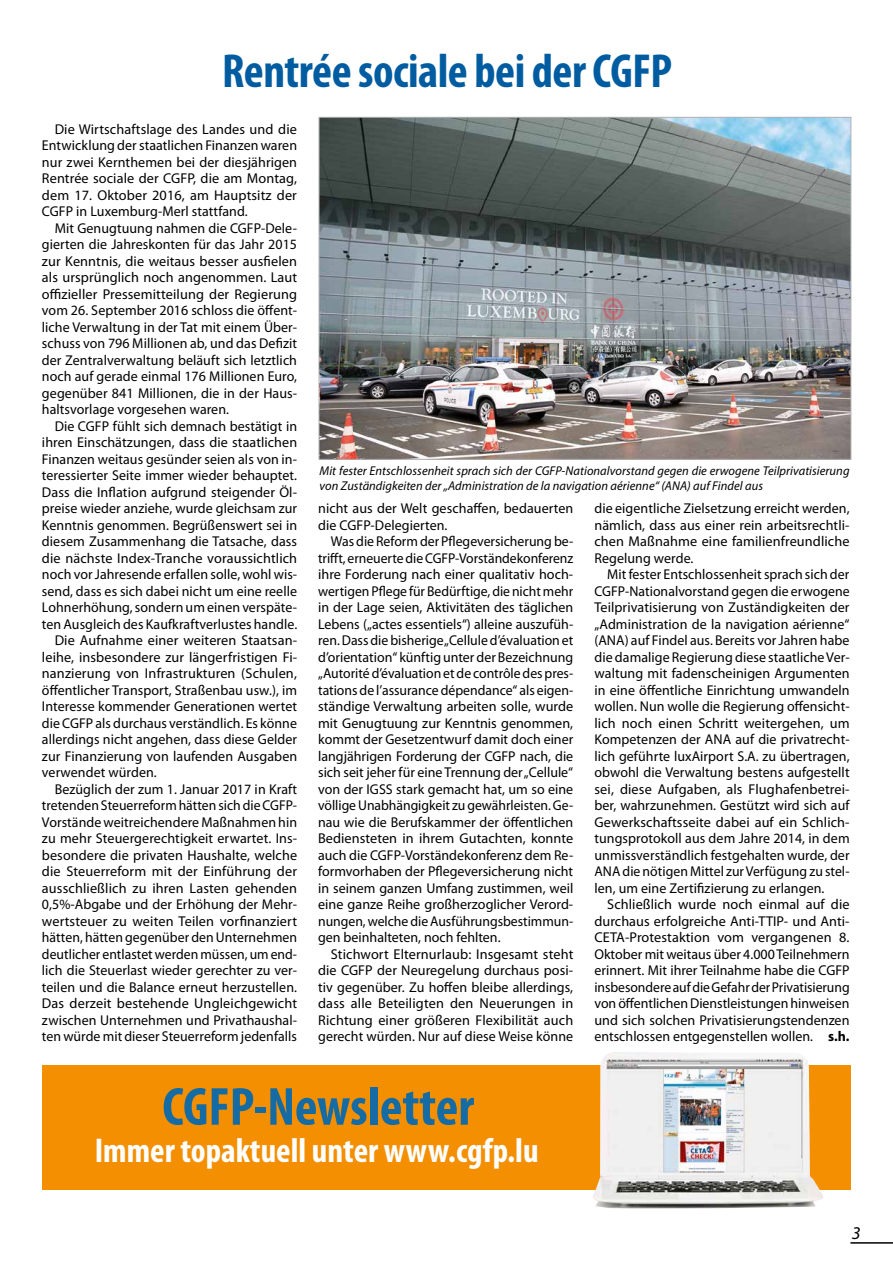
<style>
.page{position:relative;width:893px;height:1263px;background:#fff}
.page>*{position:absolute;margin:0;border:0;box-sizing:border-box;transform-origin:0 0}
.t1{font:700 condensed 54px "Myriad Pro";color:#0068b4}
.t2{font:700 condensed 48px "Myriad Pro";letter-spacing:-.01em;color:#005ca0}
.t3{font:700 condensed 34.5px "Myriad Pro";color:#fff}
.t4{font:italic 18px "Myriad Pro";color:#000}
.t5{font:14.25px/16.5px "Myriad Pro";letter-spacing:.005em;color:#000;text-align:justify}
.t6{font:14.25px "Myriad Pro";letter-spacing:.005em;color:#000;scale:.96 1}
.t7{font:italic 12.75px/15px "Myriad Pro";letter-spacing:.005em;color:#000}
.s1{font-weight:700}
</style>
<div class="page">
<hr style="left:850px;top:1242px;width:43px;height:2px;background:#000">
<img style="left:321px;top:119px;width:528px;height:339px">
<div style="left:42px;top:1066px;width:808px;height:124px;background:#f38f00"></div>
<img style="left:593px;top:1052px;width:230px;height:156px">
<h2 class="t2" style="left:222px;top:41px;width:451px">Rentrée sociale bei der CGFP</h2>
<p class="t5" style="left:42px;top:120px;width:257px;text-indent:13px">Die Wirtschaftslage des Landes und die Entwicklung der staatlichen Finanzen waren nur zwei Kernthemen bei der diesjährigen Rentrée sociale der CGFP, die am Montag, dem 17. Oktober 2016, am Hauptsitz der CGFP in Luxemburg-Merl stattfand.</p>
<p class="t5" style="left:42px;top:219px;width:257px;text-indent:13px">Mit Genugtuung nahmen die CGFP-Dele&shy;gierten die Jahreskonten für das Jahr 2015 zur Kenntnis, die weitaus besser ausfielen als ursprünglich noch angenommen. Laut offizieller Pressemitteilung der Regierung vom 26. September 2016 schloss die öffent&shy;liche Verwaltung in der Tat mit einem Über&shy;schuss von 796 Millionen ab, und das Defizit der Zentralverwaltung beläuft sich letztlich noch auf gerade einmal 176 Millionen Euro, gegenüber 841 Millionen, die in der Haus&shy;haltsvorlage vorgesehen waren.</p>
<p class="t5" style="left:55px;top:417px;width:244px">Die CGFP fühlt sich demnach bestätigt in</p>
<p class="t5" style="left:42px;top:434px;width:257px">ihren Einschätzungen, dass die staatlichen</p>
<p class="t5" style="left:42px;top:450px;width:257px">Finanzen weitaus gesünder seien als von in-</p>
<p class="t5" style="left:42px;top:467px;width:257px">teressierter Seite immer wieder behauptet.</p>
<p class="t5" style="left:42px;top:483px;width:257px">Dass die Inflation aufgrund steigender Öl-</p>
<p class="t5" style="left:42px;top:500px;width:257px">preise wieder anziehe, wurde gleichsam zur</p>
<p class="t5" style="left:42px;top:516px;width:257px">Kenntnis genommen. Begrüßenswert sei in</p>
<p class="t5" style="left:42px;top:533px;width:257px">diesem Zusammenhang die Tatsache, dass</p>
<p class="t5" style="left:42px;top:549px;width:257px">die nächste Index-Tranche voraussichtlich</p>
<p class="t5" style="left:42px;top:566px;width:257px">noch vor Jahresende erfallen solle, wohl wis-</p>
<p class="t5" style="left:42px;top:582px;width:257px">send, dass es sich dabei nicht um eine reelle</p>
<p class="t5" style="left:42px;top:599px;width:257px">Lohnerhöhung, sondern um einen verspäte-</p>
<p class="t5" style="left:42px;top:615px;width:257px">ten Ausgleich des Kaufkraftverlustes handle.</p>
<p class="t5" style="left:55px;top:632px;width:244px">Die Aufnahme einer weiteren Staatsan-</p>
<p class="t5" style="left:42px;top:648px;width:257px">leihe, insbesondere zur längerfristigen Fi-</p>
<p class="t5" style="left:42px;top:665px;width:256px">nanzierung von Infrastrukturen (Schulen,</p>
<p class="t5" style="left:42px;top:681px;width:257px">öffentlicher Transport, Straßenbau usw.), im</p>
<p class="t5" style="left:42px;top:698px;width:257px">Interesse kommender Generationen wertet</p>
<p class="t5" style="left:42px;top:714px;width:256px">die CGFP als durchaus verständlich. Es könne</p>
<p class="t5" style="left:42px;top:731px;width:257px">allerdings nicht angehen, dass diese Gelder</p>
<p class="t5" style="left:42px;top:747px;width:257px">zur Finanzierung von laufenden Ausgaben</p>
<p class="t5" style="left:42px;top:764px;width:116px">verwendet würden.</p>
<p class="t5" style="left:55px;top:780px;width:244px">Bezüglich der zum 1. Januar 2017 in Kraft</p>
<p class="t6" style="left:42px;top:796px;width:267px">tretenden Steuerreform hätten sich die CGFP-</p>
<p class="t5" style="left:42px;top:813px;width:257px">Vorstände weitreichendere Maßnahmen hin</p>
<p class="t5" style="left:42px;top:830px;width:257px">zu mehr Steuergerechtigkeit erwartet. Ins-</p>
<p class="t5" style="left:42px;top:846px;width:257px">besondere die privaten Haushalte, welche</p>
<p class="t5" style="left:42px;top:863px;width:257px">die Steuerreform mit der Einführung der</p>
<p class="t5" style="left:42px;top:879px;width:257px">ausschließlich zu ihren Lasten gehenden</p>
<p class="t5" style="left:42px;top:896px;width:257px">0,5%-Abgabe und der Erhöhung der Mehr-</p>
<p class="t5" style="left:42px;top:912px;width:257px">wertsteuer zu weiten Teilen vorfinanziert</p>
<p class="t5" style="left:42px;top:929px;width:257px">hätten, hätten gegenüber den Unternehmen</p>
<p class="t6" style="left:42px;top:945px;width:267px">deutlicher entlastet werden müssen, um end-</p>
<p class="t5" style="left:42px;top:962px;width:257px">lich die Steuerlast wieder gerechter zu ver-</p>
<p class="t5" style="left:42px;top:978px;width:257px">teilen und die Balance erneut herzustellen.</p>
<p class="t5" style="left:42px;top:995px;width:257px">Das derzeit bestehende Ungleichgewicht</p>
<p class="t5" style="left:42px;top:1011px;width:257px">zwischen Unternehmen und Privathaushal-</p>
<p class="t5" style="left:42px;top:1028px;width:257px">ten würde mit dieser Steuerreform jedenfalls</p>
<p class="t7" style="left:319px;top:462px;width:532px">Mit fester Entschlossenheit sprach sich der CGFP-Nationalvorstand gegen die erwogene Teilprivatisierung von Zuständigkeiten der „Administration de la navigation aérienne“ (ANA) auf Findel aus</p>
<p class="t5" style="left:318px;top:500px;width:257px">nicht aus der Welt geschaffen, bedauerten die CGFP-Delegierten.</p>
<p class="t5" style="left:318px;top:533px;width:257px;text-indent:13px">Was die Reform der Pflegeversicherung be&shy;trifft, erneuerte die CGFP-Vorständekonferenz ihre Forderung nach einer qualitativ hoch&shy;wertigen Pflege für Bedürftige, die nicht mehr in der Lage seien, Aktivitäten des täglichen Lebens („actes essentiels“) alleine auszufüh&shy;ren. Dass die bisherige „Cellule d’évaluation et d’orientation“ künftig unter der Bezeichnung „Autorité d’évaluation et de contrôle des pres&shy;tations de l’assurance dépendance“ als eigen&shy;ständige Verwaltung arbeiten solle, wurde mit Genugtuung zur Kenntnis genommen, kommt der Gesetzentwurf damit doch einer langjährigen Forderung der CGFP nach, die sich seit jeher für eine Trennung der „Cellule“ von der IGSS stark gemacht hat, um so eine völlige Unabhängigkeit zu gewährleisten. Ge&shy;nau wie die Berufskammer der öffentlichen Bediensteten in ihrem Gutachten, konnte auch die CGFP-Vorständekonferenz dem Re&shy;formvorhaben der Pflegeversicherung nicht in seinem ganzen Umfang zustimmen, weil eine ganze Reihe großherzoglicher Verord&shy;nungen, welche die Ausführungsbestimmun&shy;gen beinhalteten, noch fehlten.</p>
<p class="t5" style="left:318px;top:945px;width:257px;text-indent:13px">Stichwort Elternurlaub: Insgesamt steht die CGFP der Neuregelung durchaus posi&shy;tiv gegenüber. Zu hoffen bleibe allerdings, dass alle Beteiligten den Neuerungen in Richtung einer größeren Flexibilität auch gerecht würden. Nur auf diese Weise könne</p>
<p class="t5" style="left:594px;top:500px;width:257px">die eigentliche Zielsetzung erreicht werden, nämlich, dass aus einer rein arbeitsrechtli&shy;chen Maßnahme eine familienfreundliche Regelung werde.</p>
<p class="t5" style="left:594px;top:566px;width:257px;text-indent:13px">Mit fester Entschlossenheit sprach sich der CGFP-Nationalvorstand gegen die erwogene Teilprivatisierung von Zuständigkeiten der „Administration de la navigation aérienne“ (ANA) auf Findel aus. Bereits vor Jahren habe die damalige Regierung diese staatliche Ver&shy;waltung mit fadenscheinigen Argumenten in eine öffentliche Einrichtung umwandeln wollen. Nun wolle die Regierung offensicht&shy;lich noch einen Schritt weitergehen, um Kompetenzen der ANA auf die privatrecht&shy;lich geführte luxAirport S.A. zu übertragen, obwohl die Verwaltung bestens aufgestellt sei, diese Aufgaben, als Flughafenbetrei&shy;ber, wahrzunehmen. Gestützt wird sich auf Gewerkschaftsseite dabei auf ein Schlich&shy;tungsprotokoll aus dem Jahre 2014, in dem unmissverständlich festgehalten wurde, der ANA die nötigen Mittel zur Verfügung zu stel&shy;len, um eine Zertifizierung zu erlangen.</p>
<p class="t5" style="left:594px;top:896px;width:257px;text-indent:13px">Schließlich wurde noch einmal auf die durchaus erfolgreiche Anti-TTIP- und Anti-CETA-Protestaktion vom vergangenen 8.<br>Oktober mit weitaus über 4.000 Teilnehmern erinnert. Mit ihrer Teilnahme habe die CGFP insbesondere auf die Gefahr der Privatisierung von öffentlichen Dienstleistungen hinweisen und sich solchen Privatisierungstendenzen entschlossen entgegenstellen wollen. <span class="s1">s.h.</span></p>
<h1 class="t1" style="left:162px;top:1073px;width:313px">CGFP-Newsletter</h1>
<h3 class="t3" style="left:95px;top:1129px;width:445px">Immer topaktuell unter www.cgfp.lu</h3>
<p class="t4" style="left:852px;top:1222px;width:10px">3</p>
</div>
